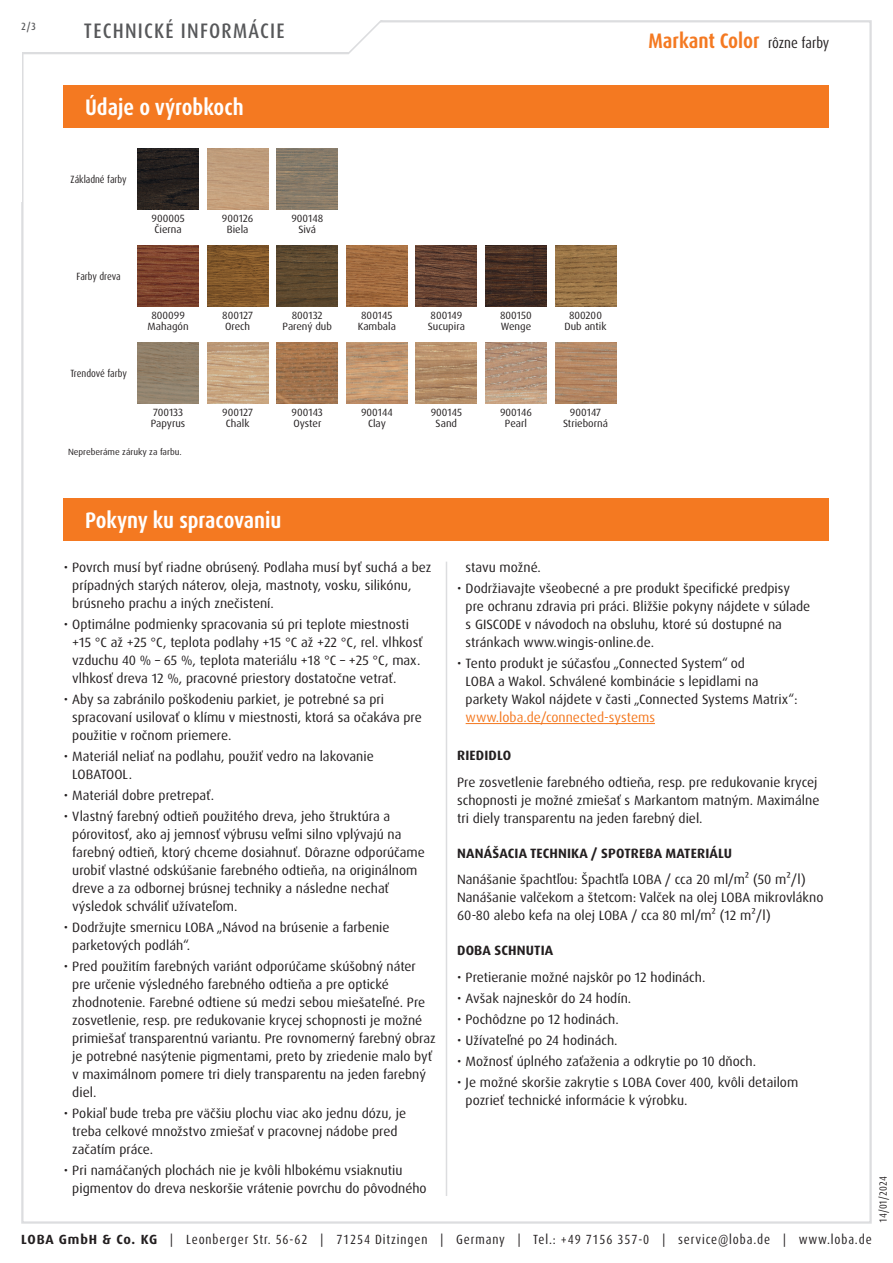
<style>
.page{position:relative;width:893px;height:1263px;background:#fff}
.page>*{position:absolute;margin:0;border:0;box-sizing:border-box;transform-origin:0 0}
.Abschnitt{font:700 condensed 22.5px "Dax Pro";color:#fff}
.t1{font:700 condensed 21px "Dax Pro";color:#f47921}
.t2{font:500 condensed 21px "Dax Pro";letter-spacing:.06em;color:#57585a}
.Text{font:13.5px/18px "Dax Pro";color:#231f20}
.t3{font:700 13.5px "Dax Pro";letter-spacing:.01em;color:#231f20}
.t4{font:condensed 13.35px "Dax Pro";letter-spacing:.065em;color:#231f20}
.Legende{font:10.5px "Dax Pro";color:#231f20}
.Typ{font:condensed 10.5px "Dax Pro";color:#231f20}
.t5{font:500 condensed 10.5px "Dax Pro";color:#57585a}
.Footnote{font:9px "Dax Pro";color:#231f20}
.s1{font-weight:400;font-size:15px;color:#231f20}
.s2{color:#f47921}
.s3{font-weight:700;font-stretch:normal}
</style>
<div class="page">
<svg style="left:22px;top:20px;width:410px;height:35px"></svg>
<hr style="left:466px;top:723px;width:189px;height:1px;background:#f47921">
<hr style="left:446px;top:562px;width:1px;height:634px;background:#dcdddf">
<div style="left:64px;top:498px;width:765px;height:42px;background:#f47921"></div>
<div style="left:64px;top:85px;width:765px;height:43px;background:#f47921"></div>
<img style="left:138px;top:149px;width:61px;height:61px">
<img style="left:277px;top:149px;width:61px;height:61px">
<img style="left:138px;top:246px;width:61px;height:61px">
<img style="left:207px;top:246px;width:61px;height:61px">
<img style="left:277px;top:246px;width:61px;height:61px">
<img style="left:346px;top:246px;width:61px;height:61px">
<img style="left:416px;top:246px;width:61px;height:61px">
<img style="left:485px;top:246px;width:61px;height:61px">
<img style="left:555px;top:246px;width:61px;height:61px">
<img style="left:138px;top:342px;width:61px;height:61px">
<img style="left:207px;top:342px;width:61px;height:61px">
<img style="left:277px;top:342px;width:61px;height:61px">
<img style="left:346px;top:342px;width:61px;height:61px">
<img style="left:416px;top:342px;width:61px;height:61px">
<img style="left:485px;top:342px;width:61px;height:61px">
<img style="left:555px;top:342px;width:61px;height:61px">
<p class="t5" style="left:21px;top:19px;width:16px">2/3</p>
<h2 class="t2" style="left:84px;top:17px;width:202px">TECHNICKÉ INFORMÁCIE</h2>
<p class="Abschnitt" style="left:85px;top:93px;width:160px">Údaje o výrobkoch</p>
<p class="Typ" style="left:71px;top:173px;width:58px">Základné farby</p>
<p class="Typ" style="left:77px;top:270px;width:46px">Farby dreva</p>
<p class="Typ" style="left:70px;top:367px;width:58px">Trendové farby</p>
<p class="Legende" style="left:152px;top:212px;width:35px">900005</p>
<p class="Legende" style="left:154px;top:222px;width:29px">Čierna</p>
<p class="Legende" style="left:151px;top:309px;width:35px">800099</p>
<p class="Legende" style="left:148px;top:319px;width:43px">Mahagón</p>
<p class="Legende" style="left:153px;top:406px;width:32px">700133</p>
<p class="Legende" style="left:151px;top:416px;width:36px">Papyrus</p>
<p class="Footnote" style="left:68px;top:446px;width:115px">Nepreberáme záruky za farbu.</p>
<p class="Legende" style="left:222px;top:212px;width:33px">900126</p>
<p class="Legende" style="left:227px;top:222px;width:23px">Biela</p>
<p class="Legende" style="left:291px;top:212px;width:33px">900148</p>
<p class="Legende" style="left:298px;top:222px;width:19px">Sivá</p>
<p class="Legende" style="left:222px;top:309px;width:32px">800127</p>
<p class="Legende" style="left:225px;top:319px;width:27px">Orech</p>
<p class="Legende" style="left:292px;top:309px;width:32px">800132</p>
<p class="Legende" style="left:283px;top:319px;width:51px">Parený dub</p>
<p class="Legende" style="left:222px;top:406px;width:33px">900127</p>
<p class="Legende" style="left:226px;top:416px;width:25px">Chalk</p>
<p class="Legende" style="left:292px;top:406px;width:33px">900143</p>
<p class="Legende" style="left:293px;top:416px;width:30px">Oyster</p>
<p class="Abschnitt" style="left:85px;top:506px;width:198px">Pokyny ku spracovaniu</p>
<p class="Legende" style="left:361px;top:309px;width:33px">800145</p>
<p class="Legende" style="left:358px;top:319px;width:40px">Kambala</p>
<p class="Legende" style="left:361px;top:406px;width:33px">900144</p>
<p class="Legende" style="left:368px;top:416px;width:19px">Clay</p>
<p class="Legende" style="left:431px;top:309px;width:33px">800149</p>
<p class="Legende" style="left:428px;top:319px;width:39px">Sucupira</p>
<p class="Legende" style="left:431px;top:406px;width:33px">900145</p>
<p class="Legende" style="left:436px;top:416px;width:23px">Sand</p>
<p class="Legende" style="left:500px;top:309px;width:33px">800150</p>
<p class="Legende" style="left:501px;top:319px;width:32px">Wenge</p>
<p class="Legende" style="left:500px;top:406px;width:33px">900146</p>
<p class="Legende" style="left:505px;top:416px;width:23px">Pearl</p>
<p class="Legende" style="left:569px;top:309px;width:34px">800200</p>
<p class="Legende" style="left:564px;top:319px;width:44px">Dub antik</p>
<p class="Legende" style="left:570px;top:406px;width:33px">900147</p>
<p class="Legende" style="left:563px;top:416px;width:46px">Strieborná</p>
<h2 class="t1" style="left:648px;top:28px;width:183px">Markant Color <span class="s1">rôzne farby</span></h2>
<p class="Text" style="left:72px;top:559px;width:361px;text-indent:-9px">• Povrch musí byť riadne obrúsený. Podlaha musí byť suchá a bez prípadných starých náterov, oleja, mastnoty, vosku, silikónu, brúsneho prachu a iných znečistení.</p>
<p class="Text" style="left:72px;top:616px;width:352px;text-indent:-9px">• Optimálne podmienky spracovania sú pri teplote miestnosti +15 °C až +25 °C, teplota podlahy +15 °C až +22 °C, rel. vlhkosť vzduchu 40 % – 65 %, teplota materiálu +18 °C – +25 °C, max. vlhkosť dreva 12 %, pracovné priestory dostatočne vetrať.</p>
<p class="Text" style="left:72px;top:690px;width:351px;text-indent:-9px">• Aby sa zabránilo poškodeniu parkiet, je potrebné sa pri spracovaní usilovať o klímu v miestnosti, ktorá sa očakáva pre použitie v ročnom priemere.</p>
<p class="Text" style="left:72px;top:747px;width:303px;text-indent:-9px">• Materiál neliať na podlahu, použiť vedro na lakovanie<br>LOBATOOL.</p>
<p class="Text" style="left:64px;top:786px;width:152px">• Materiál dobre pretrepať.</p>
<p class="Text" style="left:72px;top:807px;width:354px;text-indent:-9px">• Vlastný farebný odtieň použitého dreva, jeho štruktúra a pórovitosť, ako aj jemnosť výbrusu veľmi silno vplývajú na farebný odtieň, ktorý chceme dosiahnuť. Dôrazne odporúčame urobiť vlastné odskúšanie farebného odtieňa, na originálnom dreve a za odbornej brúsnej techniky a následne nechať výsledok schváliť užívateľom.</p>
<p class="Text" style="left:72px;top:918px;width:319px;text-indent:-9px">• Dodržujte smernicu LOBA „Návod na brúsenie a farbenie parketových podláh“.</p>
<p class="Text" style="left:72px;top:957px;width:365px;text-indent:-9px">• Pred použitím farebných variánt odporúčame skúšobný náter pre určenie výsledného farebného odtieňa a pre optické zhodnotenie. Farebné odtiene sú medzi sebou miešateľné. Pre zosvetlenie, resp. pre redukovanie krycej schopnosti je možné primiešať transparentnú variantu. Pre rovnomerný farebný obraz je potrebné nasýtenie pigmentami, preto by zriedenie malo byť v maximálnom pomere tri diely transparentu na jeden farebný diel.</p>
<p class="Text" style="left:72px;top:1104px;width:335px;text-indent:-9px">• Pokiaľ bude treba pre väčšiu plochu viac ako jednu dózu, je treba celkové množstvo zmiešať v pracovnej nádobe pred začatím práce.</p>
<p class="Text" style="left:72px;top:1161px;width:356px;text-indent:-9px">• Pri namáčaných plochách nie je kvôli hlbokému vsiaknutiu pigmentov do dreva neskoršie vrátenie povrchu do pôvodného</p>
<p class="Text" style="left:466px;top:559px;width:77px">stavu možné.</p>
<p class="Text" style="left:466px;top:580px;width:346px;text-indent:-9px">• Dodržiavajte všeobecné a pre produkt špecifické predpisy pre ochranu zdravia pri práci. Bližšie pokyny nájdete v súlade s GISCODE v návodoch na obsluhu, ktoré sú dostupné na stránkach www.wingis-online.de.</p>
<p class="Text" style="left:466px;top:654px;width:334px;text-indent:-9px">• Tento produkt je súčasťou „Connected System“ od<br>LOBA a Wakol. Schválené kombinácie s lepidlami na parkety Wakol nájdete v časti „Connected Systems Matrix“: <span class="s2">www.loba.de/connected-systems</span></p>
<p class="t3" style="left:457px;top:747px;width:55px">RIEDIDLO</p>
<p class="Text" style="left:457px;top:773px;width:364px">Pre zosvetlenie farebného odtieňa, resp. pre redukovanie krycej schopnosti je možné zmiešať s Markantom matným. Maximálne tri diely transparentu na jeden farebný diel.</p>
<p class="t3" style="left:457px;top:844px;width:276px">NANÁŠACIA TECHNIKA / SPOTREBA MATERIÁLU</p>
<p class="Text" style="left:457px;top:870px;width:350px">Nanášanie špachtľou: Špachtľa LOBA / cca 20 ml/m² (50 m²/l)</p>
<p class="Text" style="left:457px;top:888px;width:368px">Nanášanie valčekom a štetcom: Valček na olej LOBA mikrovlákno<br>60-80 alebo kefa na olej LOBA / cca 80 ml/m² (12 m²/l)</p>
<p class="t3" style="left:457px;top:942px;width:98px">DOBA SCHNUTIA</p>
<p class="Text" style="left:457px;top:968px;width:250px">• Pretieranie možné najskôr po 12 hodinách.</p>
<p class="Text" style="left:457px;top:989px;width:176px">• Avšak najneskôr do 24 hodín.</p>
<p class="Text" style="left:457px;top:1010px;width:163px">• Pochôdzne po 12 hodinách.</p>
<p class="Text" style="left:457px;top:1031px;width:162px">• Užívateľné po 24 hodinách.</p>
<p class="Text" style="left:457px;top:1052px;width:300px">• Možnosť úplného zaťaženia a odkrytie po 10 dňoch.</p>
<p class="Text" style="left:466px;top:1073px;width:334px;text-indent:-9px">• Je možné skoršie zakrytie s LOBA Cover 400, kvôli detailom pozrieť technické informácie k výrobku.</p>
<p class="Typ" style="left:876px;top:1222px;width:48px;rotate:-90deg">14/01/2024</p>
<p class="t4" style="left:21px;top:1230px;width:852px"><span class="s3">LOBA GmbH &amp; Co. KG</span> | Leonberger Str. 56-62 | 71254 Ditzingen | Germany | Tel.: +49 7156 357-0 | service@loba.de | www.loba.de</p>
</div>
